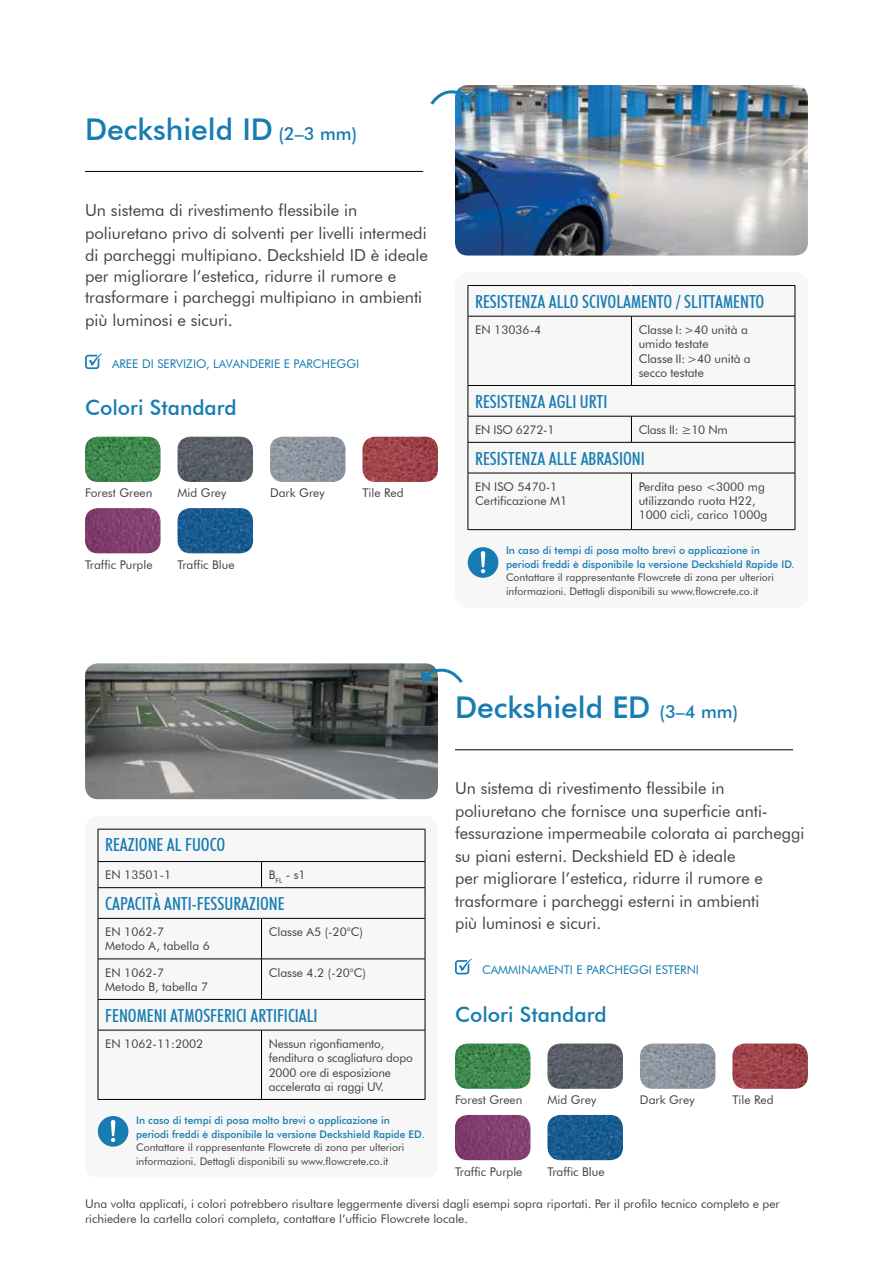
<style>
.page{position:relative;width:893px;height:1263px;background:#fff}
.page>*{position:absolute;margin:0;border:0;box-sizing:border-box;transform-origin:0 0}
.t1{font:500 30px "Futura BT";color:#167cb2}
.t2{font:500 21px "Futura BT";color:#167cb2}
.t3{font:500 condensed 18px "Futura BT";color:#167cb2}
.t4{font:16.5px/22.5px "Futura BT";color:#414042}
.t5{font:12px/14.4px "Futura BT";color:#414042}
.t6{font:12px "Futura BT";color:#167cb2}
.t7{font:12px "Futura BT";letter-spacing:-.02em;color:#414042}
.t8{font:10.5px/13.5px "Futura BT";color:#414042}
.t9{font:500 10.5px/13.5px "Futura BT";color:#167cb2}
.s1{font-size:18px}
</style>
<div class="page">
<img style="left:455px;top:85px;width:353px;height:171px">
<img style="left:85px;top:663px;width:353px;height:136px">
<svg style="left:430px;top:89px;width:43px;height:18px"></svg>
<svg style="left:420px;top:667px;width:43px;height:18px"></svg>
<div style="left:455px;top:273px;width:353px;height:335px;background:#f7f7f7;border-radius:13px"></div>
<hr style="left:468px;top:285px;width:163px;height:1px;background:#000">
<hr style="left:468px;top:286px;width:1px;height:30px;background:#000">
<hr style="left:631px;top:285px;width:164px;height:1px;background:#000">
<hr style="left:795px;top:286px;width:1px;height:30px;background:#000">
<hr style="left:468px;top:316px;width:163px;height:1px;background:#000">
<hr style="left:468px;top:316px;width:1px;height:69px;background:#000">
<hr style="left:631px;top:316px;width:164px;height:1px;background:#000">
<hr style="left:631px;top:316px;width:1px;height:69px;background:#000">
<hr style="left:795px;top:316px;width:1px;height:69px;background:#000">
<hr style="left:468px;top:385px;width:163px;height:1px;background:#000">
<hr style="left:468px;top:386px;width:1px;height:30px;background:#000">
<hr style="left:631px;top:385px;width:164px;height:1px;background:#000">
<hr style="left:795px;top:386px;width:1px;height:30px;background:#000">
<hr style="left:468px;top:416px;width:163px;height:1px;background:#000">
<svg style="left:468px;top:416px;width:1px;height:26px"></svg>
<hr style="left:631px;top:416px;width:164px;height:1px;background:#000">
<svg style="left:631px;top:416px;width:1px;height:26px"></svg>
<svg style="left:795px;top:416px;width:1px;height:26px"></svg>
<hr style="left:468px;top:442px;width:163px;height:1px;background:#000">
<hr style="left:468px;top:442px;width:1px;height:31px;background:#000">
<hr style="left:631px;top:442px;width:164px;height:1px;background:#000">
<hr style="left:795px;top:442px;width:1px;height:31px;background:#000">
<hr style="left:468px;top:473px;width:163px;height:1px;background:#000">
<hr style="left:468px;top:473px;width:1px;height:56px;background:#000">
<hr style="left:631px;top:473px;width:164px;height:1px;background:#000">
<hr style="left:631px;top:473px;width:1px;height:56px;background:#000">
<hr style="left:795px;top:473px;width:1px;height:56px;background:#000">
<hr style="left:468px;top:529px;width:163px;height:1px;background:#000">
<hr style="left:631px;top:529px;width:164px;height:1px;background:#000">
<div style="left:85px;top:816px;width:353px;height:361px;background:#f7f7f7;border-radius:13px"></div>
<hr style="left:98px;top:829px;width:163px;height:1px;background:#000">
<hr style="left:98px;top:829px;width:1px;height:32px;background:#000">
<hr style="left:261px;top:829px;width:164px;height:1px;background:#000">
<hr style="left:425px;top:829px;width:1px;height:32px;background:#000">
<hr style="left:98px;top:861px;width:163px;height:1px;background:#000">
<svg style="left:98px;top:862px;width:1px;height:25px"></svg>
<hr style="left:261px;top:861px;width:164px;height:1px;background:#000">
<svg style="left:261px;top:862px;width:1px;height:25px"></svg>
<svg style="left:425px;top:862px;width:1px;height:25px"></svg>
<hr style="left:98px;top:887px;width:163px;height:1px;background:#000">
<hr style="left:98px;top:888px;width:1px;height:30px;background:#000">
<hr style="left:261px;top:887px;width:164px;height:1px;background:#000">
<hr style="left:425px;top:888px;width:1px;height:30px;background:#000">
<hr style="left:98px;top:918px;width:163px;height:1px;background:#000">
<hr style="left:98px;top:918px;width:1px;height:41px;background:#000">
<hr style="left:261px;top:918px;width:164px;height:1px;background:#000">
<hr style="left:261px;top:918px;width:1px;height:41px;background:#000">
<hr style="left:425px;top:918px;width:1px;height:41px;background:#000">
<hr style="left:98px;top:959px;width:163px;height:1px;background:#000">
<hr style="left:98px;top:959px;width:1px;height:40px;background:#000">
<hr style="left:261px;top:959px;width:164px;height:1px;background:#000">
<hr style="left:261px;top:959px;width:1px;height:40px;background:#000">
<hr style="left:425px;top:959px;width:1px;height:40px;background:#000">
<hr style="left:98px;top:999px;width:163px;height:1px;background:#000">
<hr style="left:98px;top:999px;width:1px;height:31px;background:#000">
<hr style="left:261px;top:999px;width:164px;height:1px;background:#000">
<hr style="left:425px;top:999px;width:1px;height:31px;background:#000">
<hr style="left:98px;top:1030px;width:163px;height:1px;background:#000">
<hr style="left:98px;top:1030px;width:1px;height:69px;background:#000">
<hr style="left:261px;top:1030px;width:164px;height:1px;background:#000">
<hr style="left:261px;top:1030px;width:1px;height:69px;background:#000">
<hr style="left:425px;top:1030px;width:1px;height:69px;background:#000">
<hr style="left:98px;top:1099px;width:163px;height:1px;background:#000">
<hr style="left:261px;top:1099px;width:164px;height:1px;background:#000">
<hr style="left:85px;top:171px;width:338px;height:1px;background:#000">
<hr style="left:455px;top:749px;width:338px;height:1px;background:#000">
<svg style="left:85px;top:353px;width:17px;height:16px"></svg>
<svg style="left:455px;top:959px;width:17px;height:15px"></svg>
<img style="left:85px;top:508px;width:76px;height:45px">
<img style="left:85px;top:437px;width:76px;height:45px">
<img style="left:178px;top:508px;width:75px;height:45px">
<img style="left:178px;top:437px;width:75px;height:45px">
<img style="left:270px;top:437px;width:75px;height:45px">
<img style="left:362px;top:437px;width:76px;height:45px">
<img style="left:455px;top:1115px;width:75px;height:45px">
<img style="left:455px;top:1043px;width:75px;height:46px">
<img style="left:547px;top:1115px;width:76px;height:45px">
<img style="left:547px;top:1043px;width:76px;height:46px">
<img style="left:640px;top:1043px;width:75px;height:46px">
<img style="left:732px;top:1043px;width:76px;height:46px">
<div style="left:468px;top:547px;width:30px;height:31px;background:#167cb2;border-radius:50%"></div>
<svg style="left:481px;top:551px;width:4px;height:22px"></svg>
<div style="left:98px;top:1116px;width:30px;height:30px;background:#167cb2;border-radius:50%"></div>
<svg style="left:111px;top:1120px;width:4px;height:22px"></svg>
<h1 class="t1" style="left:85px;top:111px;width:274px">Deckshield ID <span class="s1">(2–3 mm)</span></h1>
<h3 class="t4" style="left:85px;top:199px;width:345px">Un sistema di rivestimento flessibile in poliuretano privo di solventi per livelli intermedi di parcheggi multipiano. Deckshield ID è ideale</h3>
<h3 class="t4" style="left:85px;top:266px;width:339px;line-height:21px">per migliorare l’estetica, ridurre il rumore e trasformare i parcheggi multipiano in ambienti</h3>
<h3 class="t4" style="left:85px;top:308px;width:149px">più luminosi e sicuri.</h3>
<p class="t6" style="left:112px;top:356px;width:249px">AREE DI SERVIZIO, LAVANDERIE E PARCHEGGI</p>
<h2 class="t2" style="left:85px;top:395px;width:153px">Colori Standard</h2>
<p class="t5" style="left:85px;top:486px;width:69px">Forest Green</p>
<p class="t5" style="left:85px;top:557px;width:69px">Traffic Purple</p>
<p class="t5" style="left:178px;top:486px;width:50px">Mid Grey</p>
<p class="t5" style="left:270px;top:486px;width:56px">Dark Grey</p>
<p class="t5" style="left:362px;top:486px;width:43px">Tile Red</p>
<p class="t5" style="left:178px;top:557px;width:59px">Traffic Blue</p>
<h3 class="t3" style="left:475px;top:290px;width:291px">RESISTENZA ALLO SCIVOLAMENTO / SLITTAMENTO</h3>
<p class="t5" style="left:475px;top:322px;width:67px">EN 13036-4</p>
<p class="t5" style="left:639px;top:322px;width:113px">Classe I: &gt;40 unità a umido testate<br>Classe II: &gt;40 unità a secco testate</p>
<h3 class="t3" style="left:475px;top:390px;width:134px">RESISTENZA AGLI URTI</h3>
<p class="t7" style="left:475px;top:422px;width:81px">EN ISO 6272-1</p>
<p class="t7" style="left:639px;top:422px;width:90px">Class II: ≥10 Nm</p>
<h3 class="t3" style="left:475px;top:447px;width:171px">RESISTENZA ALLE ABRASIONI</h3>
<p class="t5" style="left:475px;top:479px;width:94px">EN ISO 5470-1<br>Certificazione M1</p>
<p class="t5" style="left:639px;top:479px;width:130px">Perdita peso &lt;3000 mg utilizzando ruota H22,<br>1000 cicli, carico 1000g</p>
<p class="t9" style="left:506px;top:544px;width:290px">In caso di tempi di posa molto brevi o applicazione in periodi freddi è disponibile la versione Deckshield Rapide ID.</p>
<p class="t8" style="left:506px;top:571px;width:270px">Contattare il rappresentante Flowcrete di zona per ulteriori informazioni. Dettagli disponibili su www.flowcrete.co.it</p>
<h3 class="t3" style="left:105px;top:834px;width:122px">REAZIONE AL FUOCO</h3>
<p class="t5" style="left:105px;top:867px;width:67px">EN 13501-1</p>
<p class="t5" style="left:269px;top:867px;width:38px">B<sub>FL</sub> - s1</p>
<h3 class="t3" style="left:105px;top:892px;width:181px">CAPACITÀ ANTI-FESSURAZIONE</h3>
<p class="t5" style="left:105px;top:924px;width:106px">EN 1062-7<br>Metodo A, tabella 6</p>
<p class="t5" style="left:269px;top:924px;width:96px">Classe A5 (-20°C)</p>
<p class="t5" style="left:105px;top:965px;width:105px">EN 1062-7<br>Metodo B, tabella 7</p>
<p class="t5" style="left:269px;top:965px;width:99px">Classe 4.2 (-20°C)</p>
<h3 class="t3" style="left:105px;top:1004px;width:214px">FENOMENI ATMOSFERICI ARTIFICIALI</h3>
<p class="t5" style="left:105px;top:1036px;width:100px">EN 1062-11:2002</p>
<p class="t5" style="left:269px;top:1036px;width:146px">Nessun rigonfiamento, fenditura o scagliatura dopo<br>2000 ore di esposizione accelerata ai raggi UV.</p>
<p class="t9" style="left:136px;top:1113px;width:290px">In caso di tempi di posa molto brevi o applicazione in periodi freddi è disponibile la versione Deckshield Rapide ED.</p>
<p class="t8" style="left:136px;top:1140px;width:270px">Contattare il rappresentante Flowcrete di zona per ulteriori informazioni. Dettagli disponibili su www.flowcrete.co.it</p>
<h1 class="t1" style="left:455px;top:689px;width:285px">Deckshield ED <span class="s1">(3–4 mm)</span></h1>
<p class="t4" style="left:455px;top:777px;width:351px">Un sistema di rivestimento flessibile in poliuretano che fornisce una superficie anti&shy;fessurazione impermeabile colorata ai parcheggi su piani esterni. Deckshield ED è ideale<br>per migliorare l’estetica, ridurre il rumore e trasformare i parcheggi esterni in ambienti<br>più luminosi e sicuri.</p>
<p class="t6" style="left:482px;top:963px;width:219px">CAMMINAMENTI E PARCHEGGI ESTERNI</p>
<h2 class="t2" style="left:455px;top:1002px;width:153px">Colori Standard</h2>
<p class="t5" style="left:455px;top:1093px;width:69px">Forest Green</p>
<p class="t5" style="left:455px;top:1164px;width:69px">Traffic Purple</p>
<p class="t5" style="left:547px;top:1093px;width:50px">Mid Grey</p>
<p class="t5" style="left:640px;top:1093px;width:56px">Dark Grey</p>
<p class="t5" style="left:732px;top:1093px;width:43px">Tile Red</p>
<p class="t5" style="left:547px;top:1164px;width:59px">Traffic Blue</p>
<p class="t5" style="left:85px;top:1197px;width:696px">Una volta applicati, i colori potrebbero risultare leggermente diversi dagli esempi sopra riportati. Per il profilo tecnico completo e per richiedere la cartella colori completa, contattare l’ufficio Flowcrete locale.</p>
</div>
